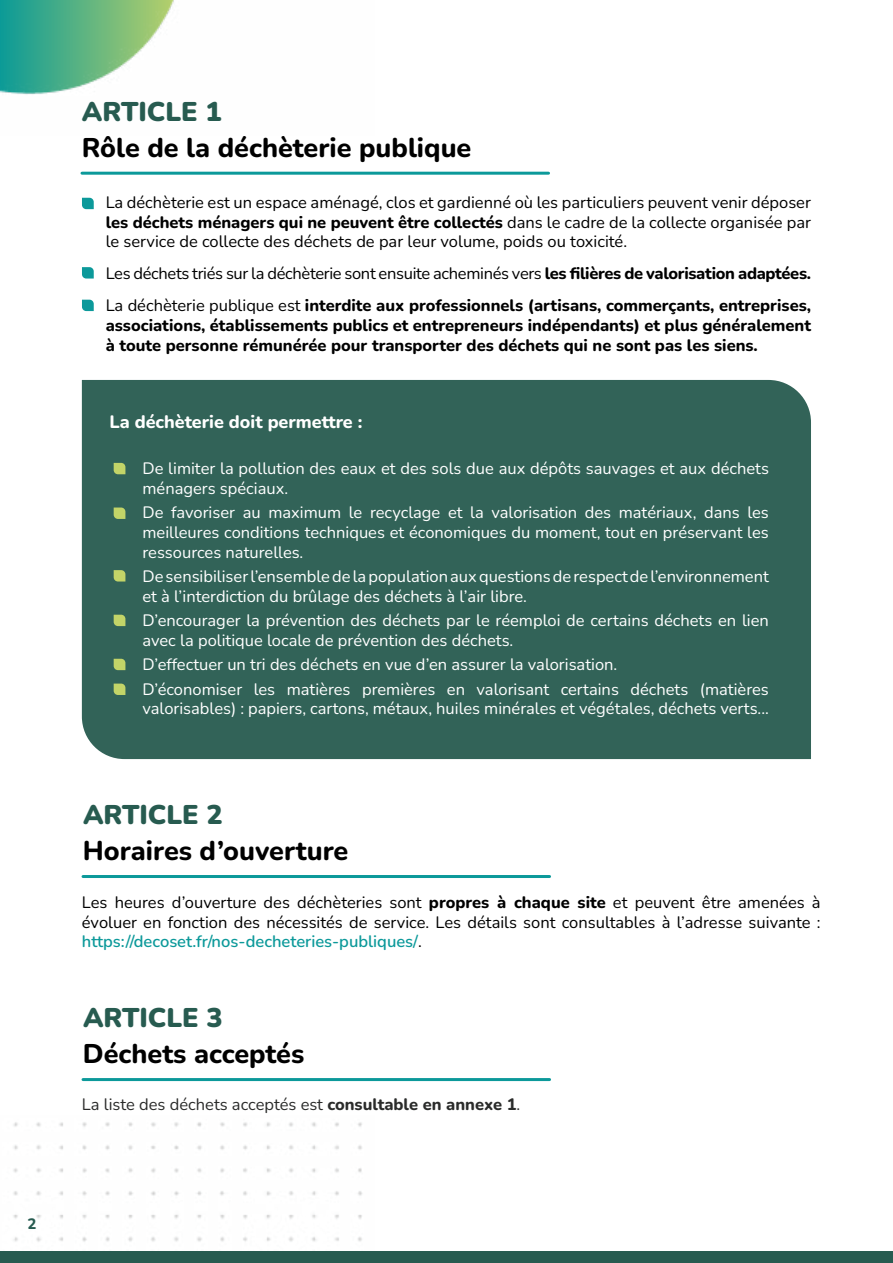
<style>
.page{position:relative;width:893px;height:1263px;background:#fff}
.page>*{position:absolute;margin:0;border:0;box-sizing:border-box;transform-origin:0 0}
.t1{font:800 27px "Nunito";color:#000}
.t2{font:900 27px "Nunito";color:#275b50}
.t3{font:800 18px "Nunito";color:#fff}
.t4{font:16.5px/19.8px "Nunito";color:#fff}
.t5{font:16.5px/19.8px "Nunito";color:#000;text-align:justify}
.t6{font:800 16.5px/31.8px "Nunito";color:#000}
.t7{font:16.5px "Nunito";color:#2a2b2a}
.t8{font:800 15px "Nunito";color:#275b50}
.s1{font-weight:800}
.s2{font-weight:400}
.s3{font-weight:600;color:#0c999a}
</style>
<div class="page">
<img style="left:13px;top:1122px;width:349px;height:120px">
<div style="left:0;top:1251px;width:893px;height:12px;background:#275b50"></div>
<img style="left:0;top:0;width:174px;height:95px">
<svg style="left:82px;top:198px;width:12px;height:11px"></svg>
<svg style="left:82px;top:267px;width:12px;height:12px"></svg>
<svg style="left:82px;top:300px;width:12px;height:11px"></svg>
<hr style="left:82px;top:172px;width:467px;height:3px;background:#0c999a">
<div style="left:82px;top:380px;width:729px;height:379px;background:#326358"></div>
<svg style="left:114px;top:463px;width:11px;height:11px"></svg>
<svg style="left:114px;top:507px;width:11px;height:12px"></svg>
<svg style="left:114px;top:570px;width:11px;height:11px"></svg>
<svg style="left:114px;top:615px;width:11px;height:11px"></svg>
<svg style="left:114px;top:659px;width:11px;height:11px"></svg>
<svg style="left:114px;top:684px;width:11px;height:11px"></svg>
<hr style="left:83px;top:875px;width:467px;height:3px;background:#0c999a">
<hr style="left:83px;top:1078px;width:467px;height:3px;background:#0c999a">
<p class="t8" style="left:28px;top:1213px;width:10px">2</p>
<h1 class="t2" style="left:82px;top:92px;width:141px">ARTICLE 1</h1>
<h1 class="t1" style="left:82px;top:128px;width:391px">Rôle de la déchèterie publique</h1>
<p class="t5" style="left:106px;top:191px;width:707px">La déchèterie est un espace aménagé, clos et gardienné où les particuliers peuvent venir déposer <span class="s1">les déchets ménagers qui ne peuvent être collectés</span> dans le cadre de la collecte organisée par le service de collecte des déchets de par leur volume, poids ou toxicité.</p>
<p class="t6" style="left:106px;top:257px;width:707px"><span class="s2">Les déchets triés sur la déchèterie sont ensuite acheminés vers</span> les filières de valorisation adaptées.<br><span class="s2">La déchèterie publique est</span> interdite aux professionnels (artisans, commerçants, entreprises,</p>
<p class="t6" style="left:106px;top:314px;width:707px;line-height:19.8px">associations, établissements publics et entrepreneurs indépendants) et plus généralement à toute personne rémunérée pour transporter des déchets qui ne sont pas les siens.</p>
<p class="t3" style="left:109px;top:409px;width:255px">La déchèterie doit permettre :</p>
<p class="t4" style="left:142px;top:458px;width:628px">De limiter la pollution des eaux et des sols due aux dépôts sauvages et aux déchets ménagers spéciaux.</p>
<p class="t4" style="left:142px;top:502px;width:628px;text-align:justify">De favoriser au maximum le recyclage et la valorisation des matériaux, dans les meilleures conditions techniques et économiques du moment, tout en préservant les ressources naturelles.</p>
<p class="t4" style="left:142px;top:566px;width:628px">De sensibiliser l’ensemble de la population aux questions de respect de l’environnement et à l’interdiction du brûlage des déchets à l’air libre.</p>
<p class="t4" style="left:142px;top:610px;width:628px">D’encourager la prévention des déchets par le réemploi de certains déchets en lien avec la politique locale de prévention des déchets.</p>
<p class="t4" style="left:142px;top:652px;width:628px;line-height:24.3px">D’effectuer un tri des déchets en vue d’en assurer la valorisation.<br>D’économiser les matières premières en valorisant certains déchets (matières</p>
<p class="t4" style="left:142px;top:698px;width:628px">valorisables) : papiers, cartons, métaux, huiles minérales et végétales, déchets verts...</p>
<h1 class="t2" style="left:83px;top:795px;width:141px">ARTICLE 2</h1>
<h1 class="t1" style="left:83px;top:831px;width:267px">Horaires d’ouverture</h1>
<p class="t5" style="left:82px;top:891px;width:740px">Les heures d’ouverture des déchèteries sont <span class="s1">propres à chaque site</span> et peuvent être amenées à évoluer en fonction des nécessités de service. Les détails sont consultables à l’adresse suivante : <span class="s3">https://decoset.fr/nos-decheteries-publiques/</span>.</p>
<h1 class="t2" style="left:83px;top:998px;width:141px">ARTICLE 3</h1>
<h1 class="t1" style="left:83px;top:1034px;width:223px">Déchets acceptés</h1>
<p class="t7" style="left:82px;top:1092px;width:440px">La liste des déchets acceptés est <span class="s1">consultable en annexe 1</span>.</p>
</div>
